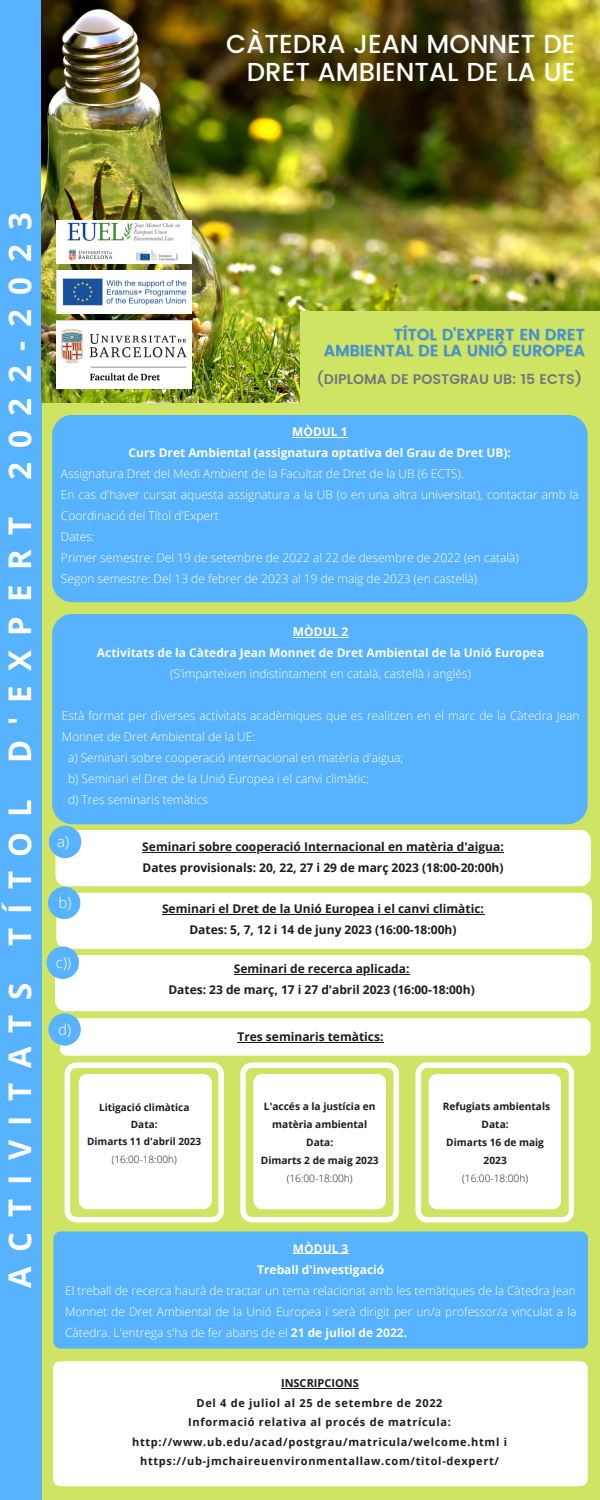
<style>
.page{position:relative;width:600px;height:1500px;background:#d0e464}
.page>*{position:absolute;margin:0;border:0;box-sizing:border-box;transform-origin:0 0}
.t1{font:700 31.2px "Open Sans";letter-spacing:.46em;color:#fff}
.t2{font:500 26px "Poppins";color:#fff}
.t3{font:600 16px "Poppins";color:#4790cd}
.t4{font:300 15px "Open Sans";color:#fff}
.t5{font:600 14px "Poppins";color:#6f767f}
.t6{font:300 12px/21px "Open Sans";color:#fff}
.t7{font:700 12px "Open Sans";color:#1d1b1b}
.t8{font:700 12px "Open Sans";color:#fff}
.t9{font:700 11px/19.5px "Open Sans";letter-spacing:.065em;color:#1d1b1b;text-align:center}
.t10{font:700 11px "Open Sans";color:#1d1b1b}
.t11{font:700 10.2px/18px "Open Sans";color:#1d1b1b;text-align:center}
.t12{font:300 10.2px "Open Sans";color:#1d1b1b}
.t13{font:700 10px/17.2px "Open Sans";color:#1d1b1b;text-align:center}
.s1{font-weight:300}
.s2{font-weight:700}
</style>
<div class="page">
<div style="left:0;top:0;width:41px;height:1500px;background:#57b3ff"></div>
<img style="left:42px;top:0;width:558px;height:403px">
<img style="left:56px;top:320px;width:135px;height:68px">
<img style="left:57px;top:270px;width:134px;height:44px">
<img style="left:57px;top:221px;width:134px;height:43px">
<div style="left:300px;top:311px;width:300px;height:330px;background:#d0e464"></div>
<div style="left:52px;top:415px;width:536px;height:187px;background:#57b3ff"></div>
<hr style="left:292px;top:437px;width:56px;height:1px;background:#fff">
<div style="left:52px;top:614px;width:536px;height:210px;background:#57b3ff"></div>
<hr style="left:293px;top:637px;width:56px;height:1px;background:#fff">
<div style="left:55px;top:830px;width:536px;height:56px;background:#fff"></div>
<div style="left:49px;top:826px;width:32px;height:32px;background:#57b3ff;border-radius:50%"></div>
<hr style="left:142px;top:852px;width:362px;height:1px;background:#1d1b1b">
<div style="left:56px;top:893px;width:536px;height:56px;background:#fff"></div>
<div style="left:48px;top:887px;width:32px;height:32px;background:#57b3ff;border-radius:50%"></div>
<div style="left:60px;top:1018px;width:530px;height:38px;background:#fff"></div>
<div style="left:48px;top:1013px;width:33px;height:33px;background:#57b3ff;border-radius:50%"></div>
<svg style="left:65px;top:1062px;width:159px;height:161px"></svg>
<hr style="left:162px;top:914px;width:322px;height:1px;background:#1d1b1b">
<hr style="left:237px;top:1042px;width:147px;height:1px;background:#1d1b1b">
<svg style="left:240px;top:1062px;width:159px;height:161px"></svg>
<svg style="left:416px;top:1062px;width:158px;height:161px;background:#f7fae4"></svg>
<div style="left:53px;top:1232px;width:535px;height:117px;background:#57b3ff"></div>
<hr style="left:293px;top:1253px;width:56px;height:1px;background:#fff">
<div style="left:53px;top:1361px;width:535px;height:125px;background:#fff"></div>
<hr style="left:281px;top:1388px;width:78px;height:1px;background:#1d1b1b">
<div style="left:55px;top:955px;width:535px;height:56px;background:#fff"></div>
<div style="left:47px;top:947px;width:32px;height:32px;background:#57b3ff;border-radius:50%"></div>
<hr style="left:234px;top:974px;width:176px;height:1px;background:#1d1b1b">
<p class="t2" style="left:226px;top:29px;width:351px">CÀTEDRA JEAN MONNET DE</p>
<p class="t2" style="left:247px;top:57px;width:330px">DRET AMBIENTAL DE LA UE</p>
<p class="t1" style="left:-2px;top:1288px;width:1077px;rotate:-90deg">ACTIVITATS TÍTOL D'EXPERT 2022-2023</p>
<p class="t3" style="left:394px;top:325px;width:193px">TÍTOL D'EXPERT EN DRET</p>
<p class="t3" style="left:324px;top:342px;width:263px">AMBIENTAL DE LA UNIÓ EUROPEA</p>
<p class="t5" style="left:317px;top:371px;width:267px">(DIPLOMA DE POSTGRAU UB: 15 ECTS)</p>
<p class="t8" style="left:292px;top:424px;width:57px">MÒDUL 1</p>
<p class="t8" style="left:129px;top:445px;width:384px">Curs Dret Ambiental (assignatura optativa del Grau de Dret UB):</p>
<p class="t6" style="left:61px;top:463px;width:404px">Assignatura Dret del Medi Ambient de la Facultat de Dret de la UB (6 ECTS).</p>
<p class="t6" style="left:61px;top:484px;width:519px">En cas d'haver cursat aquesta assignatura a la UB (o en una altra universitat), contactar amb la<br>Coordinació del Títol d'Expert</p>
<p class="t6" style="left:61px;top:526px;width:35px">Dates:</p>
<p class="t6" style="left:61px;top:547px;width:459px">Primer semestre: Del 19 de setembre de 2022 al 22 de desembre de 2022 (en català)</p>
<p class="t6" style="left:61px;top:568px;width:418px">Segon semestre: Del 13 de febrer de 2023 al 19 de maig de 2023 (en castellà)</p>
<p class="t8" style="left:293px;top:623px;width:57px">MÒDUL 2</p>
<p class="t8" style="left:97px;top:644px;width:449px">Activitats de la Càtedra Jean Monnet de Dret Ambiental de la Unió Europea</p>
<p class="t6" style="left:170px;top:663px;width:302px">(S'imparteixen indistintament en català, castellà i anglès)</p>
<p class="t6" style="left:62px;top:705px;width:519px">Està format per diverses activitats acadèmiques que es realitzen en el marc de la Càtedra Jean<br>Monnet de Dret Ambiental de la UE:</p>
<p class="t6" style="left:68px;top:747px;width:337px">a) Seminari sobre cooperació internacional en matèria d'aigua;</p>
<p class="t6" style="left:68px;top:768px;width:303px">b) Seminari el Dret de la Unió Europea i el canvi climàtic;</p>
<p class="t6" style="left:68px;top:789px;width:142px">d) Tres seminaris temàtics</p>
<p class="t7" style="left:142px;top:838px;width:363px">Seminari sobre cooperació Internacional en matèria d'aigua:</p>
<p class="t7" style="left:142px;top:859px;width:363px">Dates provisionals: 20, 22, 27 i 29 de març 2023 (18:00-20:00h)</p>
<p class="t4" style="left:57px;top:831px;width:13px">a)</p>
<p class="t4" style="left:59px;top:892px;width:14px">b)</p>
<p class="t7" style="left:162px;top:900px;width:323px">Seminari el Dret de la Unió Europea i el canvi climàtic:</p>
<p class="t7" style="left:189px;top:921px;width:269px">Dates: 5, 7, 12 i 14 de juny 2023 (16:00-18:00h)</p>
<p class="t4" style="left:56px;top:952px;width:17px">c))</p>
<p class="t7" style="left:234px;top:960px;width:177px">Seminari de recerca aplicada:</p>
<p class="t7" style="left:168px;top:981px;width:308px">Dates: 23 de març, 17 i 27 d'abril 2023 (16:00-18:00h)</p>
<p class="t4" style="left:58px;top:1019px;width:14px">d)</p>
<p class="t7" style="left:237px;top:1029px;width:148px">Tres seminaris temàtics:</p>
<p class="t13" style="left:99px;top:1098px;width:92px">Litigació climàtica</p>
<p class="t13" style="left:131px;top:1116px;width:28px">Data:</p>
<p class="t13" style="left:87px;top:1133px;width:116px">Dimarts 11 d'abril 2023 <span class="s1">(16:00-18:00h)</span></p>
<p class="t11" style="left:264px;top:1097px;width:113px">L'accés a la justícia en matèria ambiental</p>
<p class="t11" style="left:306px;top:1133px;width:29px">Data:</p>
<p class="t11" style="left:261px;top:1151px;width:119px">Dimarts 2 de maig 2023</p>
<p class="t12" style="left:287px;top:1171px;width:68px">(16:00-18:00h)</p>
<p class="t11" style="left:443px;top:1097px;width:109px">Refugiats ambientals</p>
<p class="t11" style="left:482px;top:1115px;width:29px">Data:</p>
<p class="t11" style="left:446px;top:1133px;width:99px">Dimarts 16 de maig<br>2023</p>
<p class="t12" style="left:462px;top:1171px;width:68px">(16:00-18:00h)</p>
<p class="t8" style="left:293px;top:1240px;width:57px">MÒDUL 3</p>
<p class="t8" style="left:257px;top:1261px;width:129px">Treball d'investigació</p>
<p class="t6" style="left:65px;top:1280px;width:513px;text-align:justify">El treball de recerca haurà de tractar un tema relacionat amb les temàtiques de la Càtedra Jean Monnet de Dret Ambiental de la Unió Europea i serà dirigit per un/a professor/a vinculat a la Càtedra. L'entrega s'ha de fer abans de el <span class="s2">21 de juliol de 2022.</span></p>
<p class="t10" style="left:281px;top:1376px;width:79px">INSCRIPCIONS</p>
<p class="t9" style="left:197px;top:1393px;width:248px">Del 4 de juliol al 25 de setembre de 2022</p>
<p class="t9" style="left:132px;top:1412px;width:377px">Informació relativa al procés de matrícula: http://www.ub.edu/acad/postgrau/matricula/welcome.html i</p>
<p class="t9" style="left:140px;top:1451px;width:360px">https://ub-jmchaireuenvironmentallaw.com/titol-dexpert/</p>
</div>
